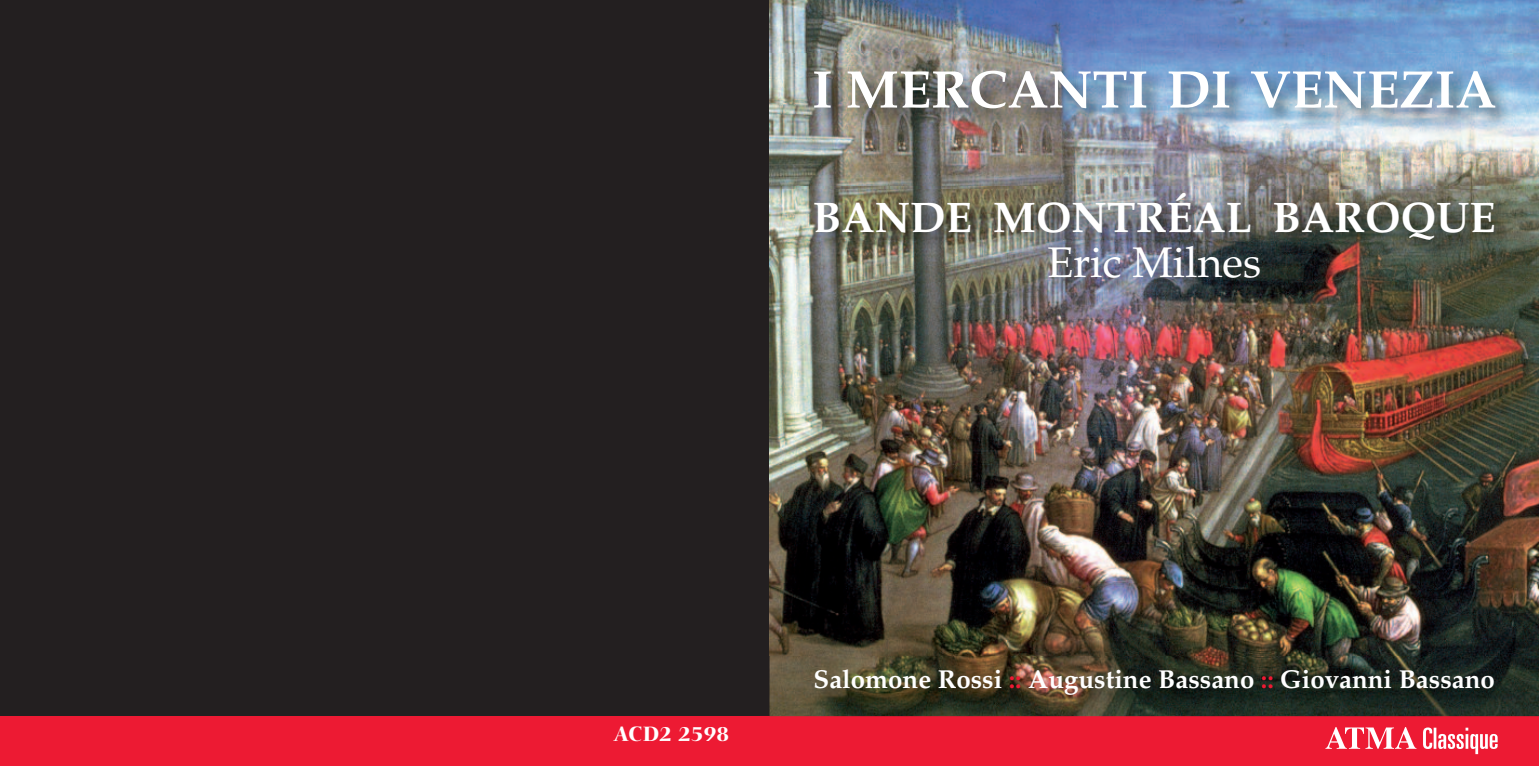
<style>
.page{position:relative;width:1539px;height:766px;background:#fff}
.page>*{position:absolute;margin:0;border:0;box-sizing:border-box;transform-origin:0 0}
.t1{font:700 52.88px "Palatino";color:#fff}
.t2{font:700 42.75px "Palatino";color:#fff}
.t3{font:42.75px "Palatino";color:#fff}
.t4{font:700 25.88px "Palatino";color:#fff}
.t5{font:500 20.25px "Nofret";color:#fff}
.s1{color:#ed1a33}
</style>
<div class="page">
<div style="left:0;top:0;width:770px;height:725px;background:#231f20"></div>
<div style="left:0;top:715px;width:1539px;height:50px;background:#ed1a33"></div>
<img style="left:770px;top:0;width:769px;height:655px">
<img style="left:769px;top:54px;width:770px;height:132px">
<img style="left:769px;top:189px;width:770px;height:393px">
<img style="left:770px;top:186px;width:769px;height:3px">
<img style="left:760px;top:655px;width:779px;height:100px">
<img style="left:1325px;top:726px;width:20px;height:22px">
<img style="left:1345px;top:726px;width:71px;height:22px">
<img style="left:1423px;top:727px;width:75px;height:26px">
<h1 class="t1" style="left:812px;top:69px;width:686px">I MERCANTI DI VENEZIA</h1>
<h2 class="t2" style="left:813px;top:201px;width:684px">BANDE MONTRÉAL BAROQUE</h2>
<h2 class="t3" style="left:1047px;top:246px;width:215px">Eric Milnes</h2>
<p class="t5" style="left:613px;top:725px;width:117px">ACD2 2598</p>
<p class="t4" style="left:814px;top:669px;width:683px">Salomone Rossi <span class="s1">::</span> Augustine Bassano <span class="s1">::</span> Giovanni Bassano</p>
</div>
